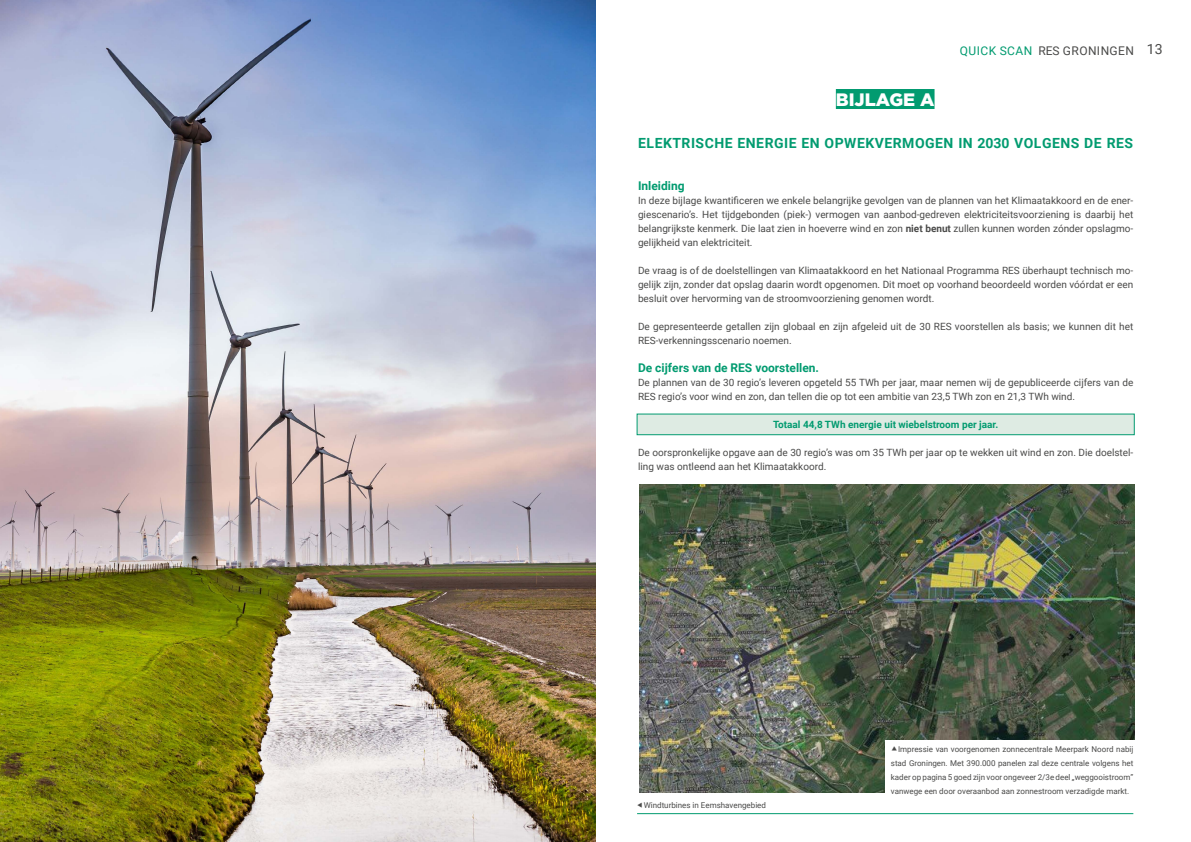
<style>
.page{position:relative;width:1191px;height:842px;background:#fff}
.page>*{position:absolute;margin:0;border:0;box-sizing:border-box;transform-origin:0 0}
.t1{font:900 18px "Gotham";color:#fff}
.t2{font:700 14px "Roboto";letter-spacing:.035em;color:#029b70}
.t3{font:700 12px "Roboto";color:#029b70}
.t4{font:12px "Roboto";letter-spacing:.035em;color:#4a4a49}
.t5{font:10px/14px "Roboto";color:#4a4a49}
.t6{font:700 10px "Roboto";color:#029b70}
.t7{font:8px/14px "Roboto";color:#4a4a49;text-align:justify}
.s1{color:#029b70}
.s2{font-size:14px}
.s3{font-weight:700}
</style>
<div class="page">
<hr style="left:637px;top:813px;width:496px;height:1px;background:#029b70">
<img style="left:639px;top:484px;width:495px;height:308px">
<div style="left:836px;top:89px;width:98px;height:20px;background:#029b70"></div>
<div style="left:636px;top:414px;width:498px;height:21px;background:#deebe3;border:1px solid #029b70"></div>
<img style="left:0;top:0;width:595px;height:842px">
<div style="left:885px;top:740px;width:254px;height:69px;background:#fff"></div>
<h1 class="t1" style="left:836px;top:87px;width:100px">BIJLAGE A</h1>
<p class="t4" style="left:960px;top:42px;width:204px"><span class="s1">QUICK SCAN</span> RES GRONINGEN <span class="s2">13</span></p>
<h2 class="t2" style="left:638px;top:133px;width:496px">ELEKTRISCHE ENERGIE EN OPWEKVERMOGEN IN 2030 VOLGENS DE RES</h2>
<p class="t3" style="left:638px;top:177px;width:48px">Inleiding</p>
<p class="t5" style="left:638px;top:193px;width:497px;text-align:justify">In deze bijlage kwantificeren we enkele belangrijke gevolgen van de plannen van het Klimaatakkoord en de ener&shy;giescenario’s. Het tijdgebonden (piek-) vermogen van aanbod-gedreven elektriciteitsvoorziening is daarbij het belangrijkste kenmerk. Die laat zien in hoeverre wind en zon <span class="s3">niet benut</span> zullen kunnen worden zónder opslagmo&shy;gelijkheid van elektriciteit.</p>
<p class="t5" style="left:638px;top:263px;width:497px;text-align:justify">De vraag is of de doelstellingen van Klimaatakkoord en het Nationaal Programma RES überhaupt technisch mo&shy;gelijk zijn, zonder dat opslag daarin wordt opgenomen. Dit moet op voorhand beoordeeld worden vóórdat er een besluit over hervorming van de stroomvoorziening genomen wordt.</p>
<p class="t5" style="left:638px;top:319px;width:497px">De gepresenteerde getallen zijn globaal en zijn afgeleid uit de 30 RES voorstellen als basis; we kunnen dit het<br>RES-verkenningsscenario noemen.</p>
<p class="t3" style="left:638px;top:359px;width:182px">De cijfers van de RES voorstellen.</p>
<p class="t5" style="left:638px;top:375px;width:497px">De plannen van de 30 regio’s leveren opgeteld 55 TWh per jaar, maar nemen wij de gepubliceerde cijfers van de<br>RES regio’s voor wind en zon, dan tellen die op tot een ambitie van 23,5 TWh zon en 21,3 TWh wind.</p>
<p class="t6" style="left:773px;top:417px;width:227px">Totaal 44,8 TWh energie uit wiebelstroom per jaar.</p>
<p class="t5" style="left:638px;top:445px;width:497px">De oorspronkelijke opgave aan de 30 regio’s was om 35 TWh per jaar op te wekken uit wind en zon. Die doelstel&shy;ling was ontleend aan het Klimaatakkoord.</p>
<p class="t7" style="left:643px;top:797px;width:124px">Windturbines in Eemshavengebied</p>
<p class="t7" style="left:891px;top:741px;width:244px;text-indent:7px">Impressie van voorgenomen zonnecentrale Meerpark Noord nabij stad Groningen. Met 390.000 panelen zal deze centrale volgens het kader op pagina 5 goed zijn voor ongeveer 2/3e deel „weggooistroom” vanwege een door overaanbod aan zonnestroom verzadigde markt.</p>
</div>
